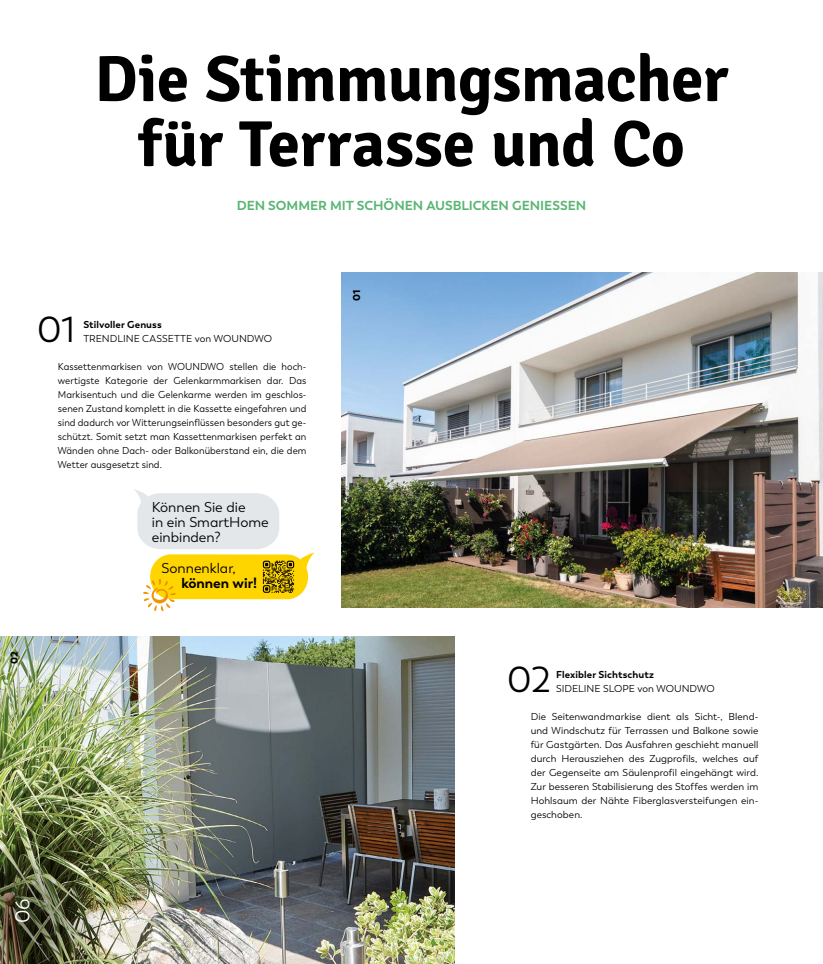
<style>
.page{position:relative;width:823px;height:964px;background:#fff}
.page>*{position:absolute;margin:0;border:0;box-sizing:border-box;transform-origin:0 0}
.t1{font:700 65px/65px "Signika Negative";letter-spacing:-.01em;color:#000;text-align:center}
.t2{font:36px "Trenda";color:#000}
.t3{font:19.8px "Trenda";color:#fff}
.t4{font:14.2px/14.8px "Trenda";color:#000}
.t5{font:700 14.2px "Trenda";color:#000}
.t6{font:700 13px "Trenda";color:#5ab574}
.t7{font:10px/14px "Trenda";letter-spacing:.005em;color:#000;text-align:justify}
.t8{font:10px/14px "Trenda";letter-spacing:.005em;color:#000;scale:.96 1}
.t9{font:700 10px "Trenda";letter-spacing:.01em;color:#000}
.t10{font:900 10px "Trenda";color:#000}
</style>
<div class="page">
<img style="left:0;top:636px;width:454px;height:328px">
<div style="left:137px;top:493px;width:142px;height:56px;background:#e3e7e9;border-radius:22px"></div>
<svg style="left:134px;top:489px;width:14px;height:19px"></svg>
<svg style="left:143px;top:552px;width:171px;height:59px"></svg>
<img style="left:262px;top:561px;width:32px;height:32px">
<img style="left:0;top:832px;width:105px;height:132px">
<img style="left:342px;top:272px;width:480px;height:335px">
<h1 class="t1" style="left:94px;top:47px;width:635px">Die Stimmungsmacher für Terrasse und Co</h1>
<h3 class="t6" style="left:236px;top:197px;width:351px">DEN SOMMER MIT SCHÖNEN AUSBLICKEN GENIESSEN</h3>
<h2 class="t2" style="left:37px;top:309px;width:40px">01</h2>
<p class="t9" style="left:83px;top:318px;width:80px">Stilvoller Genuss</p>
<p class="t7" style="left:83px;top:332px;width:190px">TRENDLINE CASSETTE von WOUNDWO</p>
<p class="t8" style="left:58px;top:360px;width:260px">Kassettenmarkisen von WOUNDWO stellen die hoch&shy;wertigste Kategorie der Gelenkarmmarkisen dar. Das Markisentuch und die Gelenkarme werden im geschlos&shy;senen Zustand komplett in die Kassette eingefahren und sind dadurch vor Witterungseinflüssen besonders gut ge&shy;schützt. Somit setzt man Kassettenmarkisen perfekt an Wänden ohne Dach- oder Balkonüberstand ein, die dem Wetter ausgesetzt sind.</p>
<h3 class="t4" style="left:152px;top:500px;width:118px">Können Sie die<br>in ein SmartHome einbinden?</h3>
<h3 class="t4" style="left:161px;top:561px;width:76px">Sonnenklar,</h3>
<h3 class="t5" style="left:181px;top:574px;width:77px">können wir!</h3>
<p class="t10" style="left:8px;top:664px;width:14px;rotate:-90deg">02</p>
<p class="t10" style="left:350px;top:301px;width:13px;rotate:-90deg">01</p>
<h3 class="t3" style="left:11px;top:923px;width:26px;rotate:-90deg">06</h3>
<h2 class="t2" style="left:507px;top:659px;width:45px">02</h2>
<p class="t9" style="left:556px;top:668px;width:99px">Flexibler Sichtschutz</p>
<p class="t7" style="left:556px;top:682px;width:160px">SIDELINE SLOPE von WOUNDWO</p>
<p class="t7" style="left:530px;top:710px;width:229px">Die Seitenwandmarkise dient als Sicht-, Blend&shy;und Windschutz für Terrassen und Balkone sowie für Gastgärten. Das Ausfahren geschieht manuell durch Herausziehen des Zugprofils, welches auf der Gegenseite am Säulenprofil eingehängt wird.<br>Zur besseren Stabilisierung des Stoffes werden im Hohlsaum der Nähte Fiberglasversteifungen ein&shy;geschoben.</p>
</div>
